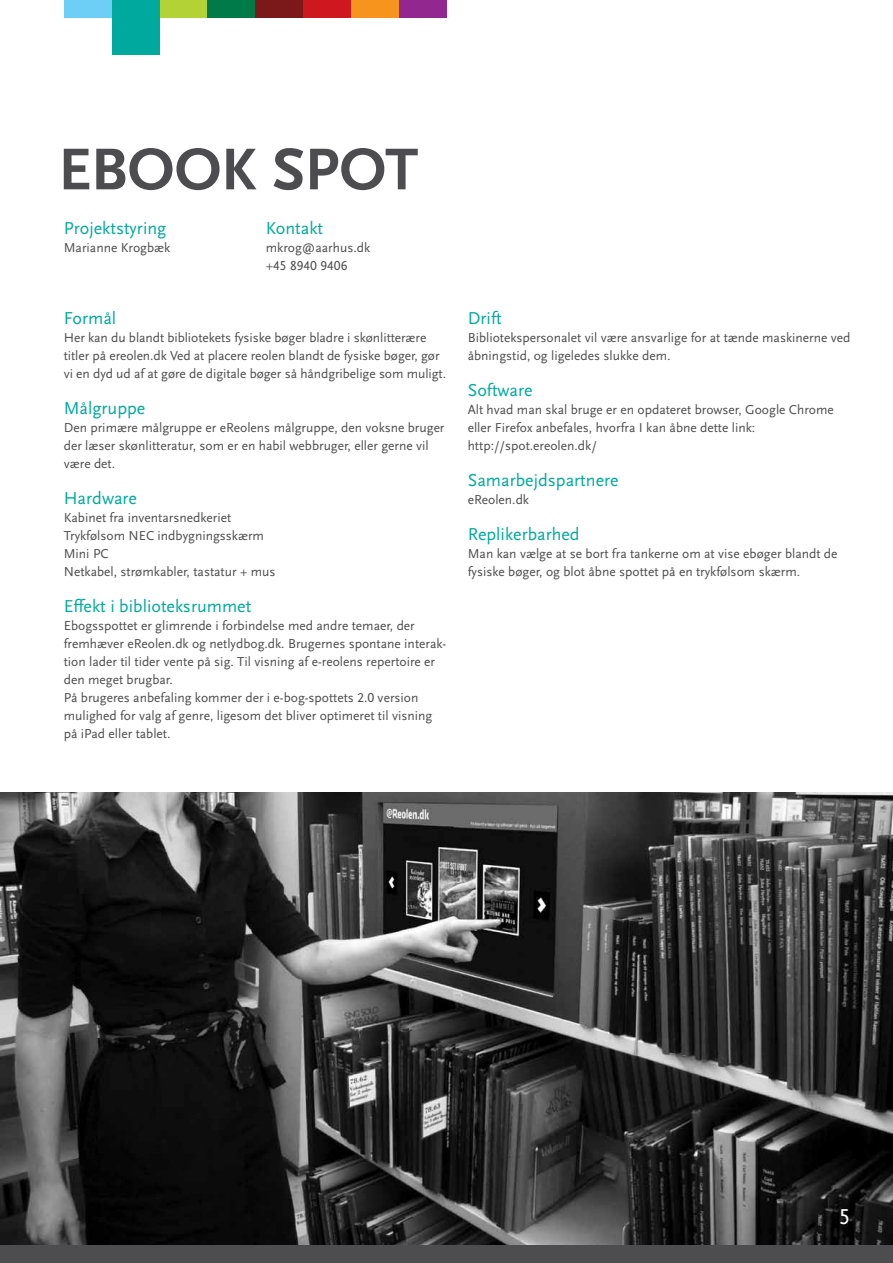
<style>
.page{position:relative;width:893px;height:1263px;background:#fff}
.page>*{position:absolute;margin:0;border:0;box-sizing:border-box;transform-origin:0 0}
.t1{font:700 61.5px "Scala Sans OT";letter-spacing:-.005em;color:#4d4d4f}
.t2{font:22.5px "Scala Sans OT";color:#fff}
.t3{font:18px "Scala Sans OT";color:#00a99d}
.t4{font:13.5px/18px "Scala Sans OT";color:#4d4d4f}
</style>
<div class="page">
<img style="left:0;top:792px;width:893px;height:453px">
<div style="left:64px;top:0;width:48px;height:17px;background:#6dcff6"></div>
<div style="left:159px;top:0;width:48px;height:17px;background:#b3d235"></div>
<div style="left:112px;top:0;width:47px;height:54px;background:#00a99d"></div>
<div style="left:255px;top:0;width:48px;height:17px;background:#7b181a"></div>
<div style="left:303px;top:0;width:48px;height:17px;background:#ce171e"></div>
<div style="left:351px;top:0;width:48px;height:17px;background:#f7941e"></div>
<div style="left:399px;top:0;width:47px;height:17px;background:#92278f"></div>
<div style="left:207px;top:0;width:48px;height:17px;background:#007a48"></div>
<div style="left:0;top:1245px;width:893px;height:18px;background:#4d4d4f"></div>
<h1 class="t1" style="left:58px;top:135px;width:362px">EBOOK SPOT</h1>
<h3 class="t3" style="left:64px;top:218px;width:104px">Projektstyring</h3>
<p class="t4" style="left:64px;top:239px;width:108px">M arianne Krogbæk</p>
<h3 class="t3" style="left:266px;top:218px;width:59px">Kontakt</h3>
<p class="t4" style="left:266px;top:239px;width:106px">mkrog@aarhus.dk +45 8940 9406</p>
<h3 class="t3" style="left:64px;top:308px;width:54px">Formål</h3>
<p class="t4" style="left:64px;top:329px;width:382px">H er kan du blandt bibliotekets fysiske bøger bladre i skønlitterære titler på ereolen.dk Ved at placere reolen blandt de fysiske bøger, gør vi en dyd ud af at gøre de digitale bøger så håndgribelige som muligt.</p>
<h3 class="t3" style="left:64px;top:398px;width:83px">M ålgruppe</h3>
<p class="t4" style="left:64px;top:419px;width:382px">Den primære målgruppe er eReolens målgruppe, den voksne bruger der læser skønlitteratur, som er en habil webbruger, eller gerne vil være det.</p>
<h3 class="t3" style="left:64px;top:488px;width:75px">H ardware</h3>
<p class="t4" style="left:64px;top:509px;width:213px">Kabinet fra inventarsnedkeriet<br>Trykfølsom N EC indbygningsskærm<br>Mini PC<br>N etkabel, strømkabler, tastatur + mus</p>
<h3 class="t3" style="left:64px;top:596px;width:189px">Effekt i biblioteksrummet</h3>
<p class="t4" style="left:64px;top:617px;width:384px">Ebogsspottet er glimrende i forbindelse med andre temaer, der fremhæver eReolen.dk og netlydbog.dk. B rugernes spontane interak&shy;tion lader til tider vente på sig. Til visning af e-reolens repertoire er den meget brugbar.<br>På brugeres anbefaling kommer der i e-bog-spottets 2.0 version mulighed for valg af genre, ligesom det bliver optimeret til visning på iPad eller tablet.</p>
<h3 class="t3" style="left:468px;top:308px;width:35px">D rift</h3>
<p class="t4" style="left:468px;top:329px;width:384px">Bibliotekspersonalet vil være ansvarlige for at tænde maskinerne ved åbningstid, og ligeledes slukke dem.</p>
<h3 class="t3" style="left:468px;top:380px;width:66px">Software</h3>
<p class="t4" style="left:468px;top:401px;width:368px">Alt hvad man skal bruge er en opdateret browser, Google Chrome eller Firefox anbefales, hvorfra I kan åbne dette link: http://spot.ereolen.dk/</p>
<h3 class="t3" style="left:468px;top:470px;width:152px">Samarbejdspartnere</h3>
<p class="t4" style="left:468px;top:491px;width:63px">eReolen.dk</p>
<h3 class="t3" style="left:468px;top:524px;width:113px">Replikerbarhed</h3>
<p class="t4" style="left:468px;top:545px;width:371px">M an kan vælge at se bort fra tankerne om at vise ebøger blandt de fysiske bøger, og blot åbne spottet på en trykfølsom skærm.</p>
<h2 class="t2" style="left:839px;top:1204px;width:13px">5</h2>
</div>
